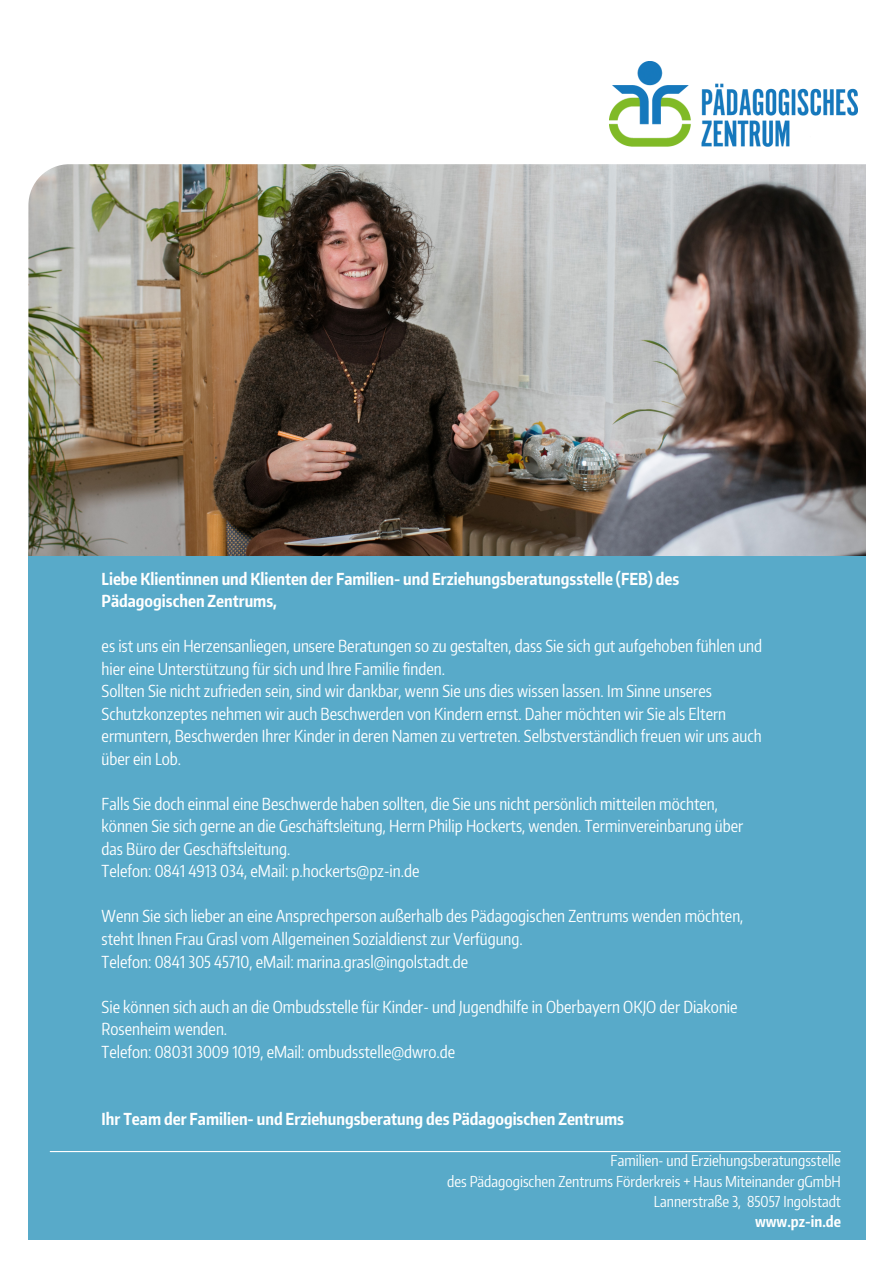
<style>
.page{position:relative;width:894px;height:1264px;background:#fff}
.page>*{position:absolute;margin:0;border:0;box-sizing:border-box;transform-origin:0 0}
.t1{font:16.5px/22.5px "Encode Sans Compressed";color:#fff}
.t2{font:700 16.5px/22.5px "Encode Sans Compressed";color:#fff}
.t3{font:15px "Encode Sans Compressed";color:#fff}
.t4{font:700 15px "Encode Sans Compressed";color:#fff}
</style>
<div class="page">
<img style="left:28px;top:164px;width:837px;height:392px">
<div style="left:28px;top:556px;width:837px;height:683px;background:#58aac9"></div>
<hr style="left:50px;top:1150px;width:789px;height:2px;background:#fff">
<img style="left:609px;top:61px;width:248px;height:86px">
<p class="t2" style="left:102px;top:566px;width:579px">Liebe Klientinnen und Klienten der Familien- und Erziehungsberatungsstelle (FEB) des<br>Pädagogischen Zentrums,</p>
<p class="t1" style="left:102px;top:634px;width:662px">es ist uns ein Herzensanliegen, unsere Beratungen so zu gestalten, dass Sie sich gut aufgehoben fühlen und hier eine Unterstützung für sich und Ihre Familie finden.</p>
<p class="t1" style="left:102px;top:679px;width:661px">Sollten Sie nicht zufrieden sein, sind wir dankbar, wenn Sie uns dies wissen lassen. Im Sinne unseres Schutzkonzeptes nehmen wir auch Beschwerden von Kindern ernst. Daher möchten wir Sie als Eltern ermuntern, Beschwerden Ihrer Kinder in deren Namen zu vertreten. Selbstverständlich freuen wir uns auch über ein Lob.</p>
<p class="t1" style="left:102px;top:791px;width:643px">Falls Sie doch einmal eine Beschwerde haben sollten, die Sie uns nicht persönlich mitteilen möchten, können Sie sich gerne an die Geschäftsleitung, Herrn Philip Hockerts, wenden. Terminvereinbarung über das Büro der Geschäftsleitung.</p>
<p class="t1" style="left:102px;top:859px;width:319px">Telefon: 0841 4913 034, eMail: p.hockerts@pz-in.de</p>
<p class="t1" style="left:102px;top:904px;width:643px">Wenn Sie sich lieber an eine Ansprechperson außerhalb des Pädagogischen Zentrums wenden möchten, steht Ihnen Frau Grasl vom Allgemeinen Sozialdienst zur Verfügung.</p>
<p class="t1" style="left:102px;top:949px;width:368px">Telefon: 0841 305 45710, eMail: marina.grasl@ingolstadt.de</p>
<p class="t1" style="left:102px;top:994px;width:637px">Sie können sich auch an die Ombudsstelle für Kinder- und Jugendhilfe in Oberbayern OKJO der Diakonie<br>Rosenheim wenden.</p>
<p class="t1" style="left:102px;top:1039px;width:355px">Telefon: 08031 3009 1019, eMail: ombudsstelle@dwro.de</p>
<p class="t2" style="left:102px;top:1107px;width:523px">Ihr Team der Familien- und Erziehungsberatung des Pädagogischen Zentrums</p>
<p class="t3" style="left:610px;top:1150px;width:232px">Familien- und Erziehungsberatungsstelle</p>
<p class="t3" style="left:447px;top:1171px;width:395px">des Pädagogischen Zentrums Förderkreis + Haus Miteinander gGmbH</p>
<p class="t3" style="left:653px;top:1191px;width:188px">Lannerstraße 3, 85057 Ingolstadt</p>
<p class="t4" style="left:754px;top:1211px;width:87px">www.pz-in.de</p>
</div>
